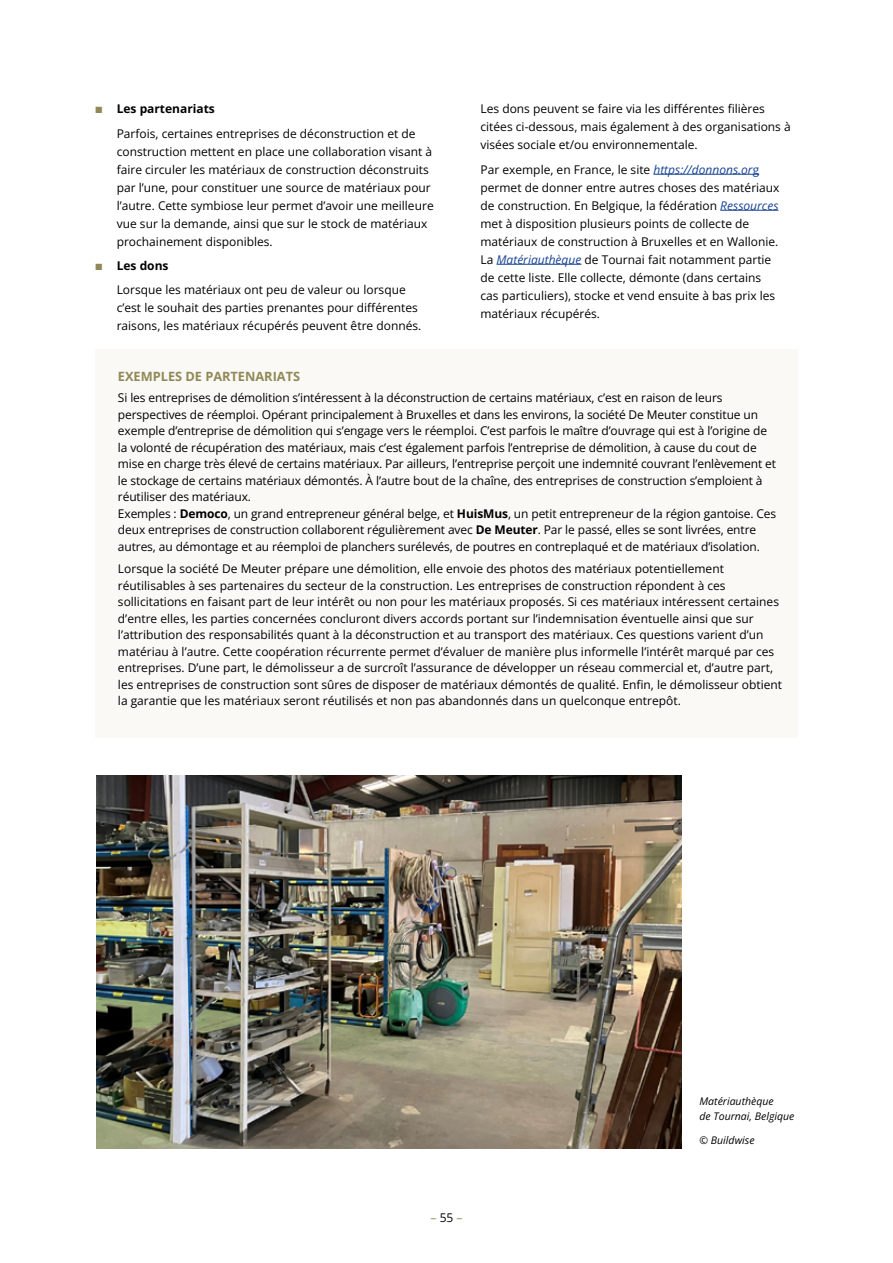
<style>
.page{position:relative;width:893px;height:1263px;background:#fff}
.page>*{position:absolute;margin:0;border:0;box-sizing:border-box;transform-origin:0 0}
.t1{font:700 12.75px "Open Sans";color:#908957}
.t2{font:12px/16.5px "Open Sans";color:#000}
.t3{font:12px "Open Sans";color:#908957}
.t4{font:italic 10.5px/15px "Open Sans";color:#000}
.s1{color:#908957}
.s2{font-weight:700}
.s3{font-style:italic;color:#164194}
.s4{color:#164194}
.s5{color:#000}
</style>
<div class="page">
<hr style="left:653px;top:174px;width:106px;height:1px;background:#164194">
<hr style="left:720px;top:210px;width:58px;height:1px;background:#164194">
<hr style="left:497px;top:264px;width:84px;height:1px;background:#164194">
<img style="left:96px;top:775px;width:586px;height:373px">
<div style="left:95px;top:350px;width:702px;height:388px;background:#faf9f6"></div>
<p class="t2" style="left:117px;top:96px;width:300px;line-height:24.5px;text-indent:-21px"><span class="s1">■</span> <span class="s2">Les partenariats<br></span>Parfois, certaines entreprises de déconstruction et de</p>
<p class="t2" style="left:117px;top:142px;width:318px;line-height:18px">construction mettent en place une collaboration visant à faire circuler les matériaux de construction déconstruits par l’une, pour constituer une source de matériaux pour l’autre. Cette symbiose leur permet d’avoir une meilleure vue sur la demande, ainsi que sur le stock de matériaux prochainement disponibles.</p>
<p class="t2" style="left:117px;top:253px;width:291px;line-height:24.3px;text-indent:-21px"><span class="s1">■</span> <span class="s2">Les dons<br></span>Lorsque les matériaux ont peu de valeur ou lorsque</p>
<p class="t2" style="left:117px;top:299px;width:306px;line-height:18px">c’est le souhait des parties prenantes pour différentes raisons, les matériaux récupérés peuvent être donnés.</p>
<p class="t2" style="left:480px;top:100px;width:312px;line-height:18px">Les dons peuvent se faire via les différentes filières citées ci-dessous, mais également à des organisations à visées sociale et/ou environnementale.</p>
<p class="t2" style="left:480px;top:160px;width:301px;line-height:18px">Par exemple, en France, le site <span class="s3">https://donnons.or</span><span class="s4">g </span>permet de donner entre autres choses des matériaux de construction. En Belgique, la fédération <span class="s3">Ressources </span>met à disposition plusieurs points de collecte de matériaux de construction à Bruxelles et en Wallonie.<br>La <span class="s3">Matériauthèque</span> de Tournai fait notamment partie de cette liste. Elle collecte, démonte (dans certains cas particuliers), stocke et vend ensuite à bas prix les matériaux récupérés.</p>
<p class="t1" style="left:118px;top:368px;width:184px">EXEMPLES DE PARTENARIATS</p>
<p class="t2" style="left:118px;top:389px;width:660px">Si les entreprises de démolition s’intéressent à la déconstruction de certains matériaux, c’est en raison de leurs perspectives de réemploi. Opérant principalement à Bruxelles et dans les environs, la société De Meuter constitue un exemple d’entreprise de démolition qui s’engage vers le réemploi. C’est parfois le maître d’ouvrage qui est à l’origine de la volonté de récupération des matériaux, mais c’est également parfois l’entreprise de démolition, à cause du cout de mise en charge très élevé de certains matériaux. Par ailleurs, l’entreprise perçoit une indemnité couvrant l’enlèvement et le stockage de certains matériaux démontés. À l’autre bout de la chaîne, des entreprises de construction s’emploient à réutiliser des matériaux.<br>Exemples : <span class="s2">Democo</span>, un grand entrepreneur général belge, et <span class="s2">HuisMus</span>, un petit entrepreneur de la région gantoise. Ces deux entreprises de construction collaborent régulièrement avec <span class="s2">De Meuter</span>. Par le passé, elles se sont livrées, entre autres, au démontage et au réemploi de planchers surélevés, de poutres en contreplaqué et de matériaux d’isolation.</p>
<p class="t2" style="left:118px;top:560px;width:666px">Lorsque la société De Meuter prépare une démolition, elle envoie des photos des matériaux potentiellement réutilisables à ses partenaires du secteur de la construction. Les entreprises de construction répondent à ces sollicitations en faisant part de leur intérêt ou non pour les matériaux proposés. Si ces matériaux intéressent certaines d’entre elles, les parties concernées concluront divers accords portant sur l’indemnisation éventuelle ainsi que sur l’attribution des responsabilités quant à la déconstruction et au transport des matériaux. Ces questions varient d’un matériau à l’autre. Cette coopération récurrente permet d’évaluer de manière plus informelle l’intérêt marqué par ces entreprises. D’une part, le démolisseur a de surcroît l’assurance de développer un réseau commercial et, d’autre part, les entreprises de construction sont sûres de disposer de matériaux démontés de qualité. Enfin, le démolisseur obtient la garantie que les matériaux seront réutilisés et non pas abandonnés dans un quelconque entrepôt.</p>
<p class="t3" style="left:431px;top:1209px;width:33px">– <span class="s5">55</span> –</p>
<p class="t4" style="left:699px;top:1094px;width:96px">Matériauthèque<br>de Tournai, Belgique</p>
<p class="t4" style="left:699px;top:1132px;width:57px">© Buildwise</p>
</div>
